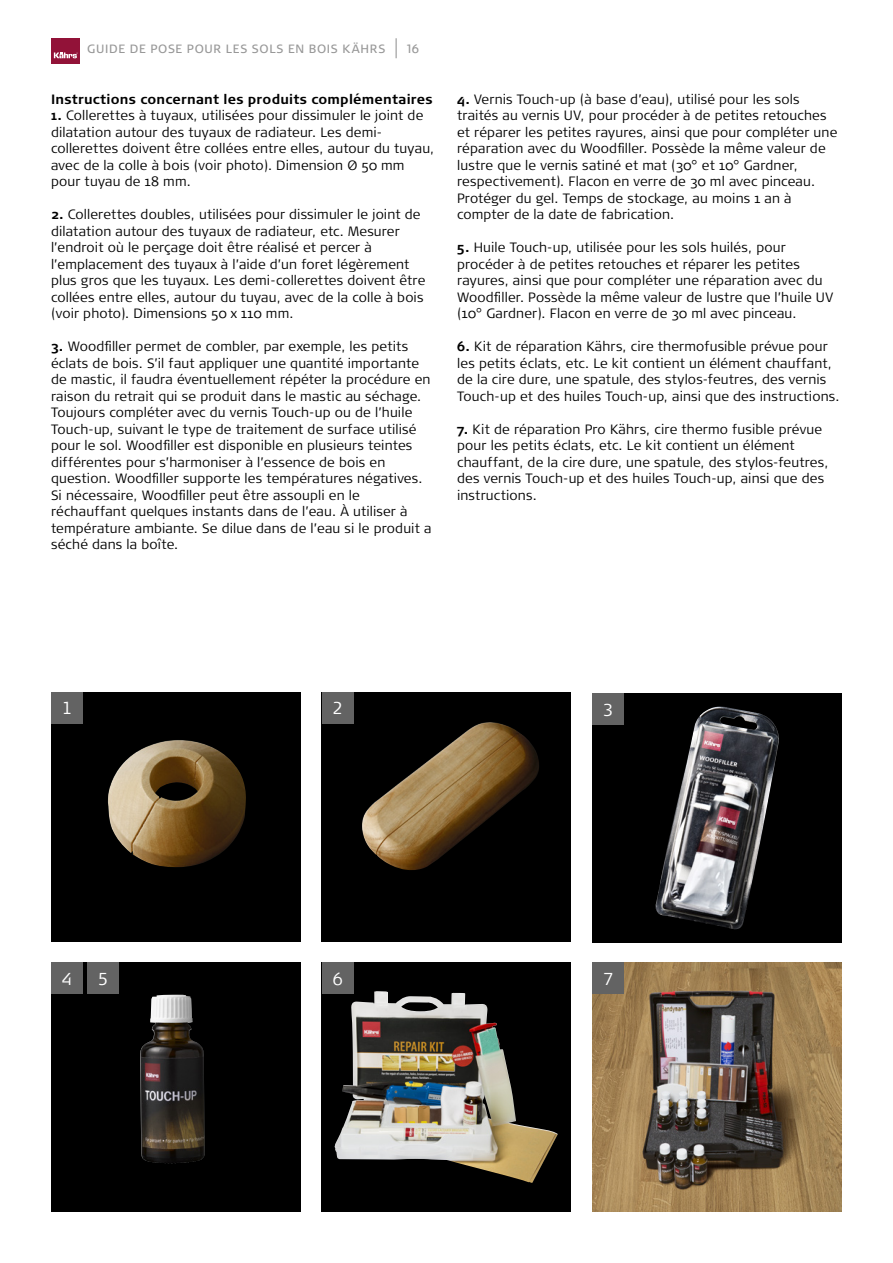
<style>
.page{position:relative;width:893px;height:1263px;background:#fff}
.page>*{position:absolute;margin:0;border:0;box-sizing:border-box;transform-origin:0 0}
.t1{font:300 17.25px "Signa Pro";color:#fff}
.t2{font:300 13.5px/16.5px "Signa Pro";letter-spacing:.01em;color:#000}
.t3{font:700 13.5px "Signa Pro";letter-spacing:.015em;color:#000}
.t4{font:12px "Signa Pro";letter-spacing:.06em;color:#989898}
.s1{font-weight:700}
</style>
<div class="page">
<div style="left:51px;top:38px;width:29px;height:25px;background:#921238"></div>
<svg style="left:54px;top:52px;width:24px;height:6px"></svg>
<svg style="left:396px;top:38px;width:1px;height:20px"></svg>
<div style="left:51px;top:692px;width:249px;height:249px;background:#000"></div>
<img style="left:108px;top:740px;width:138px;height:127px">
<div style="left:322px;top:692px;width:249px;height:249px;background:#000"></div>
<img style="left:362px;top:722px;width:177px;height:148px">
<div style="left:592px;top:693px;width:250px;height:249px;background:#000"></div>
<img style="left:655px;top:706px;width:124px;height:224px">
<div style="left:51px;top:962px;width:249px;height:250px;background:#000"></div>
<img style="left:140px;top:995px;width:65px;height:168px">
<img style="left:592px;top:962px;width:250px;height:250px">
<div style="left:322px;top:962px;width:249px;height:250px;background:#000"></div>
<img style="left:334px;top:991px;width:224px;height:192px">
<div style="left:51px;top:692px;width:32px;height:32px;background:#636363"></div>
<div style="left:322px;top:692px;width:32px;height:32px;background:#636363"></div>
<div style="left:592px;top:693px;width:32px;height:32px;background:#636363"></div>
<div style="left:51px;top:962px;width:32px;height:32px;background:#636363"></div>
<div style="left:87px;top:962px;width:32px;height:32px;background:#636363"></div>
<div style="left:592px;top:962px;width:32px;height:32px;background:#636363"></div>
<div style="left:322px;top:962px;width:32px;height:32px;background:#636363"></div>
<p class="t4" style="left:87px;top:42px;width:300px">GUIDE DE POSE POUR LES SOLS EN BOIS KÄHRS</p>
<p class="t4" style="left:407px;top:42px;width:14px">16</p>
<p class="t3" style="left:51px;top:91px;width:383px">Instructions concernant les produits complémentaires</p>
<p class="t2" style="left:51px;top:107px;width:385px"><span class="s1">1.</span> Collerettes à tuyaux, utilisées pour dissimuler le joint de dilatation autour des tuyaux de radiateur. Les demi&shy;collerettes doivent être collées entre elles, autour du tuyau, avec de la colle à bois (voir photo). Dimension Ø 50 mm pour tuyau de 18 mm.</p>
<p class="t2" style="left:51px;top:206px;width:376px"><span class="s1">2.</span> Collerettes doubles, utilisées pour dissimuler le joint de dilatation autour des tuyaux de radiateur, etc. Mesurer l’endroit où le perçage doit être réalisé et percer à l’emplacement des tuyaux à l’aide d’un foret légèrement plus gros que les tuyaux. Les demi-collerettes doivent être collées entre elles, autour du tuyau, avec de la colle à bois (voir photo). Dimensions 50 x 110 mm.</p>
<p class="t2" style="left:51px;top:338px;width:382px"><span class="s1">3.</span> Woodfiller permet de combler, par exemple, les petits éclats de bois. S’il faut appliquer une quantité importante de mastic, il faudra éventuellement répéter la procédure en raison du retrait qui se produit dans le mastic au séchage.<br>Toujours compléter avec du vernis Touch-up ou de l’huile Touch-up, suivant le type de traitement de surface utilisé pour le sol. Woodfiller est disponible en plusieurs teintes différentes pour s’harmoniser à l’essence de bois en question. Woodfiller supporte les températures négatives.<br>Si nécessaire, Woodfiller peut être assoupli en le réchauffant quelques instants dans de l’eau. À utiliser à température ambiante. Se dilue dans de l’eau si le produit a séché dans la boîte.</p>
<p class="t2" style="left:457px;top:91px;width:382px"><span class="s1">4.</span> Vernis Touch-up (à base d’eau), utilisé pour les sols traités au vernis UV, pour procéder à de petites retouches et réparer les petites rayures, ainsi que pour compléter une réparation avec du Woodfiller. Possède la même valeur de lustre que le vernis satiné et mat (30° et 10° Gardner, respectivement). Flacon en verre de 30 ml avec pinceau.<br>Protéger du gel. Temps de stockage, au moins 1 an à compter de la date de fabrication.</p>
<p class="t2" style="left:457px;top:239px;width:377px"><span class="s1">5.</span> Huile Touch-up, utilisée pour les sols huilés, pour procéder à de petites retouches et réparer les petites rayures, ainsi que pour compléter une réparation avec du Woodfiller. Possède la même valeur de lustre que l’huile UV (10° Gardner). Flacon en verre de 30 ml avec pinceau.</p>
<p class="t2" style="left:457px;top:338px;width:384px"><span class="s1">6.</span> Kit de réparation Kährs, cire thermofusible prévue pour les petits éclats, etc. Le kit contient un élément chauffant, de la cire dure, une spatule, des stylos-feutres, des vernis Touch-up et des huiles Touch-up, ainsi que des instructions.</p>
<p class="t2" style="left:457px;top:421px;width:373px"><span class="s1">7.</span> Kit de réparation Pro Kährs, cire thermo fusible prévue pour les petits éclats, etc. Le kit contient un élément chauffant, de la cire dure, une spatule, des stylos-feutres, des vernis Touch-up et des huiles Touch-up, ainsi que des instructions.</p>
<p class="t1" style="left:62px;top:698px;width:12px">1</p>
<p class="t1" style="left:332px;top:698px;width:12px">2</p>
<p class="t1" style="left:603px;top:699px;width:12px">3</p>
<p class="t1" style="left:62px;top:969px;width:12px">4</p>
<p class="t1" style="left:98px;top:969px;width:12px">5</p>
<p class="t1" style="left:332px;top:969px;width:12px">6</p>
<p class="t1" style="left:603px;top:969px;width:12px">7</p>
</div>
